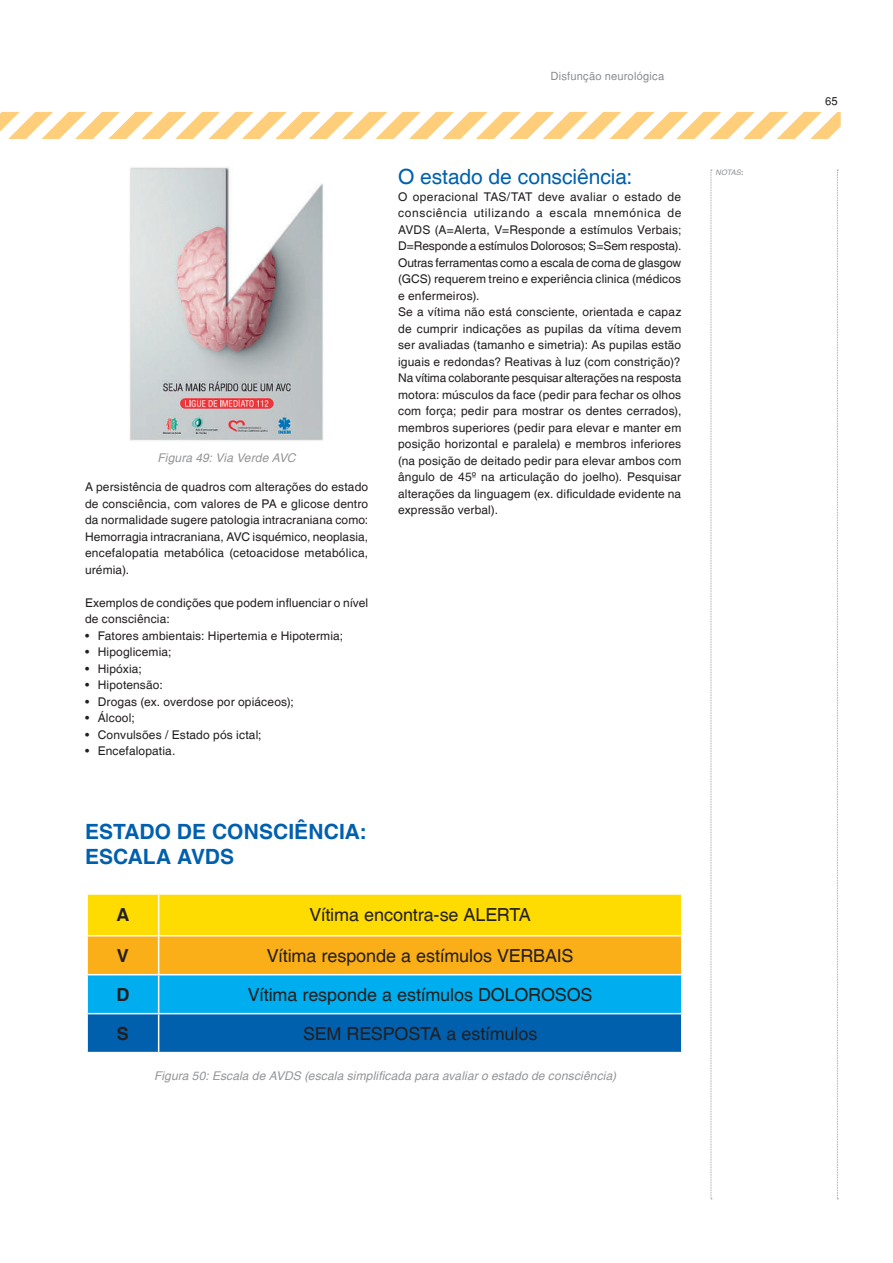
<style>
.page{position:relative;width:893px;height:1263px;background:#fff}
.page>*{position:absolute;margin:0;border:0;box-sizing:border-box;transform-origin:0 0}
.t1{font:700 21px/25.2px "Helvetica";color:#0160ae}
.t2{font:21px "Helvetica";color:#0160ae}
.t3{font:18px "Helvetica";letter-spacing:-.005em;color:#231f20}
.t4{font:700 18px "Helvetica";color:#231f20}
.t5{font:12px/16.5px "Helvetica";letter-spacing:.01em;color:#231f20}
.t6{font:italic 12px "Helvetica";letter-spacing:.01em;color:#939598}
.t7{font:11.1px "Helvetica";letter-spacing:.015em;color:#8d8f92}
.t8{font:11.1px "Helvetica";color:#231f20}
.t9{font:italic 7.5px "Helvetica";letter-spacing:-.01em;color:#8d8f92}
.s1{font-weight:700;font-style:normal}
</style>
<div class="page">
<svg style="left:711px;top:170px;width:1px;height:1029px"></svg>
<svg style="left:837px;top:170px;width:1px;height:1029px"></svg>
<svg style="left:0;top:112px;width:841px;height:27px"></svg>
<img style="left:130px;top:167px;width:193px;height:274px">
<svg style="left:88px;top:895px;width:593px;height:157px;background:#82a86d"></svg>
<hr style="left:159px;top:935px;width:523px;height:1px;background:#fff">
<hr style="left:158px;top:936px;width:1px;height:38px;background:#fff">
<hr style="left:86px;top:974px;width:73px;height:1px;background:#fff">
<hr style="left:159px;top:974px;width:523px;height:1px;background:#fff">
<hr style="left:158px;top:975px;width:1px;height:38px;background:#fff">
<hr style="left:86px;top:1013px;width:73px;height:1px;background:#fff">
<hr style="left:159px;top:1013px;width:523px;height:1px;background:#fff">
<hr style="left:158px;top:1014px;width:1px;height:38px;background:#fff">
<hr style="left:158px;top:895px;width:1px;height:40px;background:#fff">
<hr style="left:86px;top:935px;width:73px;height:1px;background:#fff">
<p class="t7" style="left:550px;top:69px;width:115px">Disfunção neurológica</p>
<p class="t6" style="left:158px;top:450px;width:139px">Figura 49: Via Verde AVC</p>
<p class="t5" style="left:85px;top:479px;width:285px;text-align:justify">A persistência de quadros com alterações do estado de consciência, com valores de PA e glicose dentro da normalidade sugere patologia intracraniana como:<br>Hemorragia intracraniana, AVC isquémico, neoplasia, encefalopatia metabólica (cetoacidose metabólica, urémia).</p>
<p class="t5" style="left:85px;top:595px;width:285px">Exemplos de condições que podem influenciar o nível de consciência:</p>
<p class="t5" style="left:85px;top:628px;width:260px">• Fatores ambientais: Hipertemia e Hipotermia;</p>
<p class="t5" style="left:85px;top:644px;width:88px">• Hipoglicemia;</p>
<p class="t5" style="left:85px;top:661px;width:58px">• Hipóxia;</p>
<p class="t5" style="left:85px;top:677px;width:79px">• Hipotensão:</p>
<p class="t5" style="left:85px;top:694px;width:210px">• Drogas (ex. overdose por opiáceos);</p>
<p class="t5" style="left:85px;top:710px;width:51px">• Álcool;</p>
<p class="t5" style="left:85px;top:727px;width:178px">• Convulsões / Estado pós ictal;</p>
<p class="t5" style="left:85px;top:743px;width:92px">• Encefalopatia.</p>
<h1 class="t1" style="left:85px;top:820px;width:283px">ESTADO DE CONSCIÊNCIA:<br>ESCALA</h1>
<h1 class="t1" style="left:177px;top:845px;width:57px">AVDS</h1>
<h1 class="t2" style="left:398px;top:165px;width:236px">O estado de consciência:</h1>
<p class="t5" style="left:398px;top:189px;width:285px">O operacional TAS/TAT deve avaliar o estado de consciência utilizando a escala mnemónica de AVDS (A=Alerta, V=Responde a estímulos Verbais; D=Responde a estímulos Dolorosos; S=Sem resposta).<br>Outras ferramentas como a escala de coma de glasgow (GCS) requerem treino e experiência clinica (médicos e enfermeiros).<br>Se a vítima não está consciente, orientada e capaz de cumprir indicações as pupilas da vítima devem ser avaliadas (tamanho e simetria): As pupilas estão iguais e redondas? Reativas à luz (com constrição)?<br>Na vítima colaborante pesquisar alterações na resposta motora: músculos da face (pedir para fechar os olhos com força; pedir para mostrar os dentes cerrados), membros superiores (pedir para elevar e manter em posição horizontal e paralela) e membros inferiores (na posição de deitado pedir para elevar ambos com ângulo de 45º na articulação do joelho). Pesquisar alterações da linguagem (ex. dificuldade evidente na expressão verbal).</p>
<h2 class="t4" style="left:116px;top:904px;width:14px">A</h2>
<h2 class="t3" style="left:309px;top:905px;width:223px">Vítima encontra-se ALERTA</h2>
<h2 class="t4" style="left:117px;top:944px;width:14px">V</h2>
<h2 class="t3" style="left:267px;top:945px;width:308px">Vítima responde a estímulos VERBAIS</h2>
<h2 class="t4" style="left:116px;top:983px;width:14px">D</h2>
<h2 class="t3" style="left:248px;top:984px;width:346px">Vítima responde a estímulos DOLOROSOS</h2>
<h2 class="t4" style="left:117px;top:1022px;width:12px">S</h2>
<h2 class="t3" style="left:303px;top:1023px;width:236px">SEM RESPOSTA a estímulos</h2>
<p class="t6" style="left:154px;top:1069px;width:463px">Figura 50: Escala de AVDS (escala simplificada para avaliar o estado de consciência)</p>
<p class="t9" style="left:715px;top:168px;width:30px">notas<span class="s1">:</span></p>
<p class="t8" style="left:825px;top:94px;width:14px">65</p>
</div>
